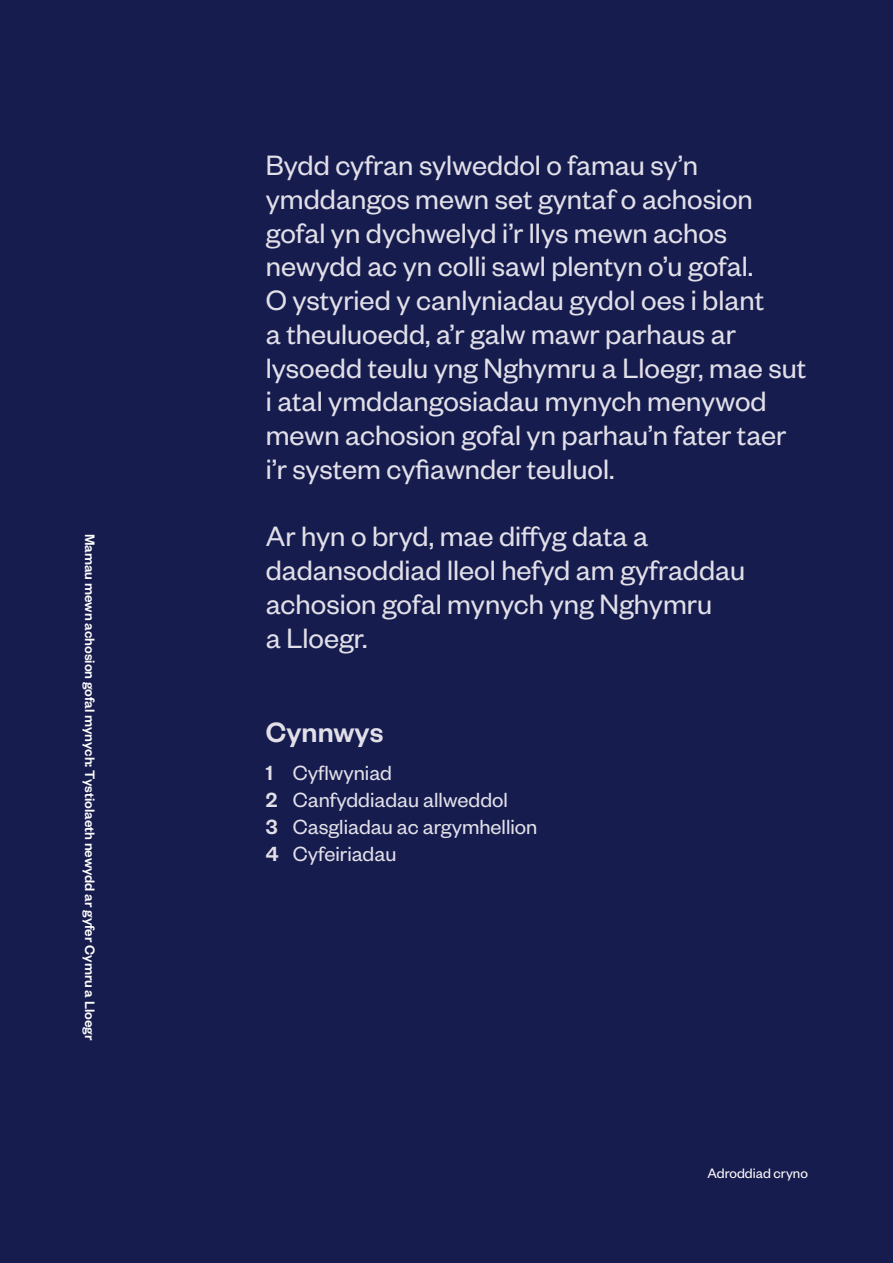
<style>
.page{position:relative;width:893px;height:1263px;background:#171c4f}
.page>*{position:absolute;margin:0;border:0;box-sizing:border-box;transform-origin:0 0}
.Intro_text{font:30.75px/33.8px "Founders Grotesk";color:#e1e0e8}
.Contents_heading{font:500 30.75px "Founders Grotesk";color:#e1e0e8}
.Contents_list{font:22.5px "Founders Grotesk";color:#e1e0e8}
.t1{font:500 15px "Founders Grotesk";color:#fff}
.t2{font:15px "Founders Grotesk";color:#fff}
.s1{font-weight:500}
</style>
<div class="page">
<p class="t1" style="left:99px;top:534px;width:508px;rotate:90deg">Mamau mewn achosion gofal mynych: Tystiolaeth newydd ar gyfer Cymru a Lloegr</p>
<p class="Intro_text" style="left:266px;top:147px;width:542px">Bydd cyfran sylweddol o famau sy’n ymddangos mewn set gyntaf o achosion gofal yn dychwelyd i’r llys mewn achos newydd ac yn colli sawl plentyn o’u gofal.<br>O ystyried y canlyniadau gydol oes i blant<br>a theuluoedd, a’r galw mawr parhaus ar lysoedd teulu yng Nghymru a Lloegr, mae sut i atal ymddangosiadau mynych menywod mewn achosion gofal yn parhau’n fater taer i’r system cyfiawnder teuluol.</p>
<p class="Intro_text" style="left:266px;top:518px;width:481px">Ar hyn o bryd, mae diffyg data a dadansoddiad lleol hefyd am gyfraddau achosion gofal mynych yng Nghymru<br>a Lloegr.</p>
<p class="Contents_heading" style="left:266px;top:713px;width:119px">Cynnwys</p>
<p class="Contents_list" style="left:266px;top:759px;width:128px"><span class="s1">1</span> Cyflwyniad</p>
<p class="Contents_list" style="left:266px;top:786px;width:244px"><span class="s1">2</span> Canfyddiadau allweddol</p>
<p class="Contents_list" style="left:266px;top:813px;width:273px"><span class="s1">3</span> Casgliadau ac argymhellion</p>
<p class="Contents_list" style="left:266px;top:840px;width:132px"><span class="s1">4</span> Cyfeiriadau</p>
<p class="t2" style="left:707px;top:1164px;width:102px">Adroddiad cryno</p>
</div>
